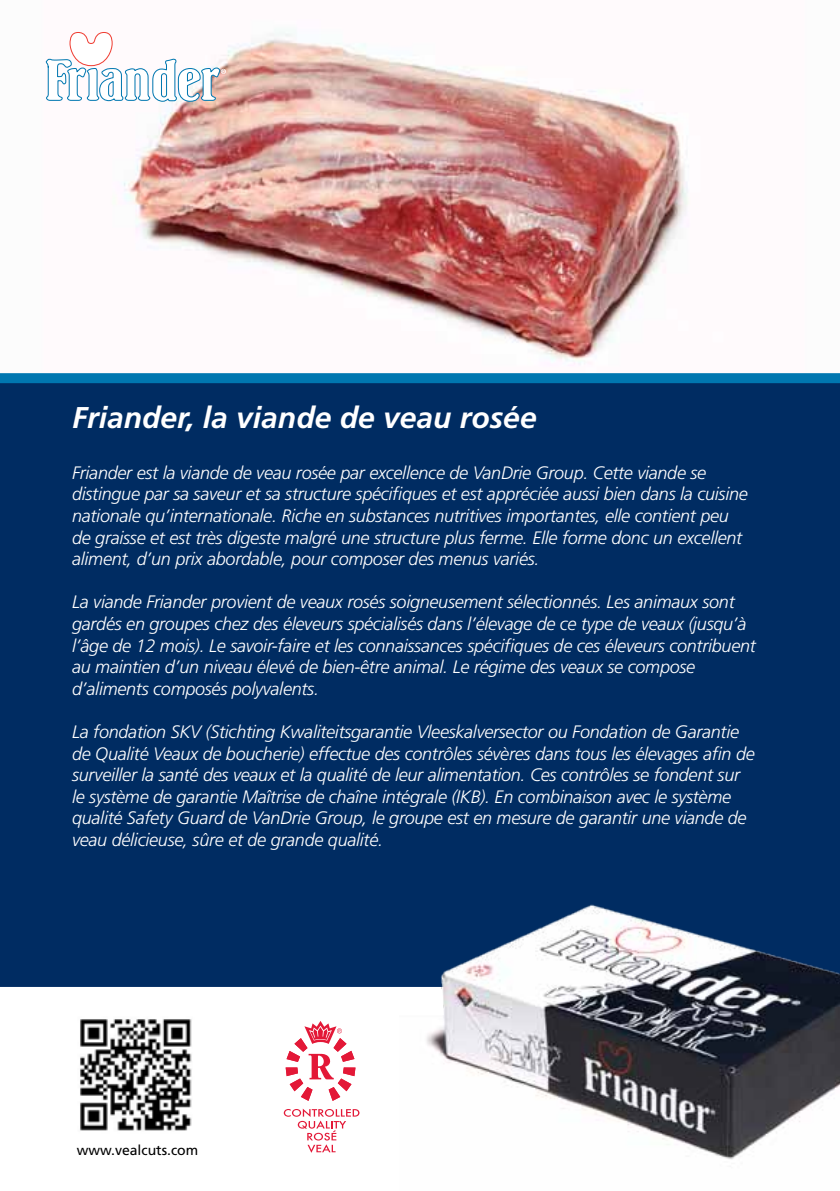
<style>
.page{position:relative;width:840px;height:1191px;background:#fff}
.page>*{position:absolute;margin:0;border:0;box-sizing:border-box;transform-origin:0 0}
.t1{font:italic 700 30px "Frutiger";color:#fff}
.t2{font:italic 300 18px/21.6px "Frutiger";letter-spacing:-.015em;color:#fff}
.t3{font:14px "Frutiger";color:#000}
</style>
<div class="page">
<img style="left:123px;top:31px;width:565px;height:335px">
<div style="left:0;top:383px;width:839px;height:604px;background:#002c62"></div>
<div style="left:0;top:373px;width:839px;height:10px;background:#0077b0"></div>
<img style="left:399px;top:848px;width:440px;height:312px">
<svg style="left:285px;top:1021px;width:70px;height:79px"></svg>
<svg style="left:283px;top:1108px;width:76px;height:44px"></svg>
<img style="left:80px;top:1019px;width:112px;height:112px">
<svg style="left:45px;top:32px;width:181px;height:70px"></svg>
<svg style="left:399px;top:989px;width:44px;height:26px"></svg>
<h1 class="t1" style="left:72px;top:400px;width:466px">Friander, la viande de veau rosée</h1>
<p class="t2" style="left:72px;top:461px;width:677px">Friander est la viande de veau rosée par excellence de VanDrie Group. Cette viande se distingue par sa saveur et sa structure spécifiques et est appréciée aussi bien dans la cuisine nationale qu’internationale. Riche en substances nutritives importantes, elle contient peu de graisse et est très digeste malgré une structure plus ferme. Elle forme donc un excellent aliment, d’un prix abordable, pour composer des menus variés.</p>
<p class="t2" style="left:72px;top:591px;width:684px">La viande Friander provient de veaux rosés soigneusement sélectionnés. Les animaux sont gardés en groupes chez des éleveurs spécialisés dans l’élevage de ce type de veaux (jusqu’à l’âge de 12 mois). Le savoir-faire et les connaissances spécifiques de ces éleveurs contribuent au maintien d’un niveau élevé de bien-être animal. Le régime des veaux se compose d’aliments composés polyvalents.</p>
<p class="t2" style="left:72px;top:721px;width:683px">La fondation SKV (Stichting Kwaliteitsgarantie Vleeskalversector ou Fondation de Garantie de Qualité Veaux de boucherie) effectue des contrôles sévères dans tous les élevages afin de surveiller la santé des veaux et la qualité de leur alimentation. Ces contrôles se fondent sur le système de garantie Maîtrise de chaîne intégrale (IKB). En combinaison avec le système qualité Safety Guard de VanDrie Group, le groupe est en mesure de garantir une viande de veau délicieuse, sûre et de grande qualité.</p>
<p class="t3" style="left:77px;top:1141px;width:123px">www.vealcuts.com</p>
</div>
